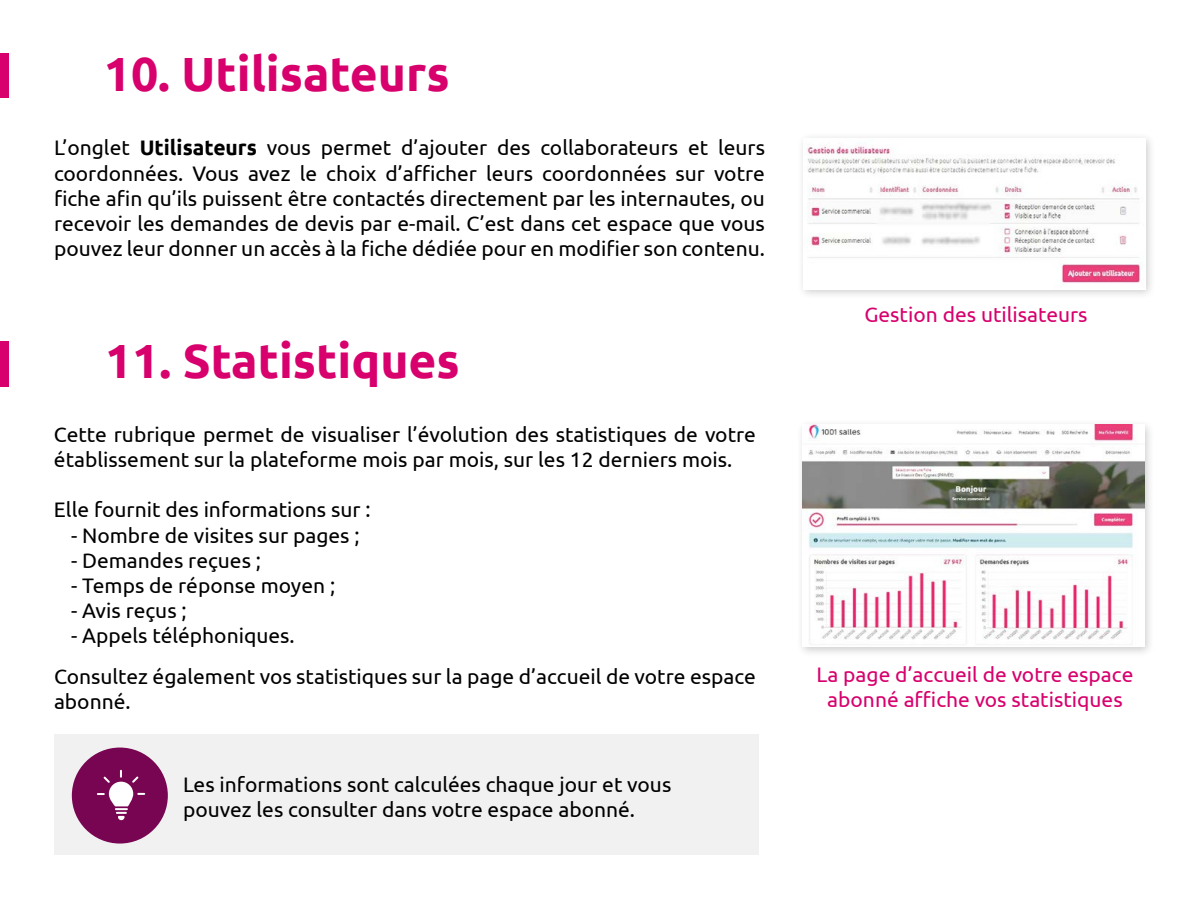
<style>
.page{position:relative;width:1200px;height:900px;background:#fff}
.page>*{position:absolute;margin:0;border:0;box-sizing:border-box;transform-origin:0 0}
.t1{font:700 48px "Ubuntu";color:#d7006d}
.t2{font:21px/25.2px "Ubuntu";color:#000}
.t3{font:21px/25.2px "Ubuntu";color:#d7006d;text-align:center}
.s1{font-weight:700}
</style>
<div class="page">
<div style="left:0;top:341px;width:9px;height:45px;background:#d7006d"></div>
<div style="left:54px;top:734px;width:705px;height:121px;background:#f1f1f1"></div>
<div style="left:72px;top:748px;width:96px;height:96px;background:#780552;border-radius:50%"></div>
<svg style="left:97px;top:770px;width:48px;height:50px"></svg>
<div style="left:796px;top:418px;width:359px;height:240px;background:#000;opacity:.2"></div>
<img style="left:802px;top:425px;width:342px;height:222px">
<div style="left:0;top:53px;width:9px;height:45px;background:#d7006d"></div>
<div style="left:797px;top:132px;width:359px;height:168px;background:#000;opacity:.2"></div>
<img style="left:804px;top:139px;width:342px;height:151px">
<h1 class="t1" style="left:104px;top:45px;width:348px">10. Utilisateurs</h1>
<p class="t2" style="left:54px;top:135px;width:713px;text-align:justify">L’onglet <span class="s1">Utilisateurs</span> vous permet d’ajouter des collaborateurs et leurs coordonnées. Vous avez le choix d’afficher leurs coordonnées sur votre fiche afin qu’ils puissent être contactés directement par les internautes, ou recevoir les demandes de devis par e-mail. C’est dans cet espace que vous pouvez leur donner un accès à la fiche dédiée pour en modifier son contenu.</p>
<h1 class="t1" style="left:105px;top:332px;width:356px">11. Statistiques</h1>
<p class="t2" style="left:54px;top:421px;width:704px">Cette rubrique permet de visualiser l’évolution des statistiques de votre établissement sur la plateforme mois par mois, sur les 12 derniers mois.</p>
<p class="t2" style="left:54px;top:497px;width:318px">Elle fournit des informations sur :</p>
<p class="t2" style="left:71px;top:522px;width:290px">- Nombre de visites sur pages ;</p>
<p class="t2" style="left:71px;top:547px;width:192px">- Demandes reçues ;</p>
<p class="t2" style="left:71px;top:572px;width:266px">- Temps de réponse moyen ;</p>
<p class="t2" style="left:71px;top:597px;width:117px">- Avis reçus ;</p>
<p class="t2" style="left:71px;top:623px;width:225px">- Appels téléphoniques.</p>
<p class="t2" style="left:54px;top:663px;width:704px">Consultez également vos statistiques sur la page d’accueil de votre espace abonné.</p>
<p class="t2" style="left:183px;top:771px;width:490px">Les informations sont calculées chaque jour et vous pouvez les consulter dans votre espace abonné.</p>
<p class="t3" style="left:864px;top:301px;width:225px">Gestion des utilisateurs</p>
<p class="t3" style="left:817px;top:661px;width:318px">La page d’accueil de votre espace abonné affiche vos statistiques</p>
</div>
